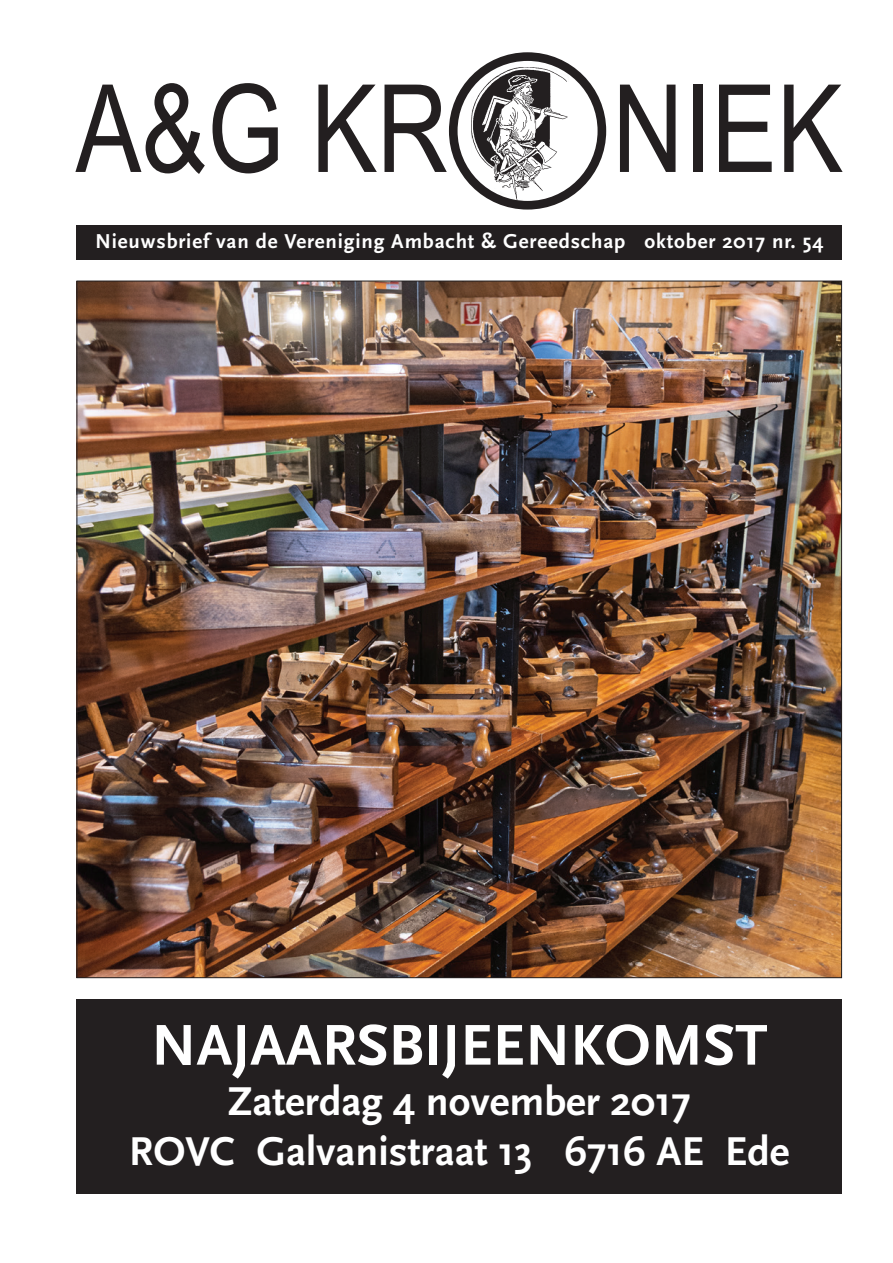
<style>
.page{position:relative;width:893px;height:1263px;background:#fff}
.page>*{position:absolute;margin:0;border:0;box-sizing:border-box;transform-origin:0 0}
.t1{font:121.95px "Arial Narrow";color:#231f20}
.t2{font:700 60px "Scala Sans";color:#fff}
.t3{font:700 42px/50.4px "Scala Sans";color:#fff;text-align:center}
.t4{font:700 21px "Scala Sans";letter-spacing:.04em;color:#fff}
</style>
<div class="page">
<div style="left:449px;top:52px;width:157px;height:158px;border:9px solid #231f20;border-radius:50%"></div>
<div style="left:77px;top:225px;width:765px;height:34px;background:#231f20"></div>
<svg style="left:567px;top:67px;width:6px;height:132px"></svg>
<img style="left:471px;top:67px;width:96px;height:133px">
<img style="left:79px;top:283px;width:761px;height:693px">
<div style="left:77px;top:999px;width:765px;height:194px;background:#231f20"></div>
<h1 class="t1" style="left:76px;top:59px;width:374px">A&amp;G KR</h1>
<h1 class="t1" style="left:613px;top:59px;width:232px">NIEK</h1>
<p class="t4" style="left:95px;top:230px;width:730px">Nieuwsbrief van de Vereniging Ambacht &amp; Gereedschap oktober 2017 nr. 54</p>
<h2 class="t2" style="left:151px;top:1013px;width:618px">NAJAARSBIJEENKOMST</h2>
<h3 class="t3" style="left:129px;top:1077px;width:662px">Zaterdag 4 november 2017<br>ROVC Galvanistraat 13 6716 AE Ede</h3>
</div>
